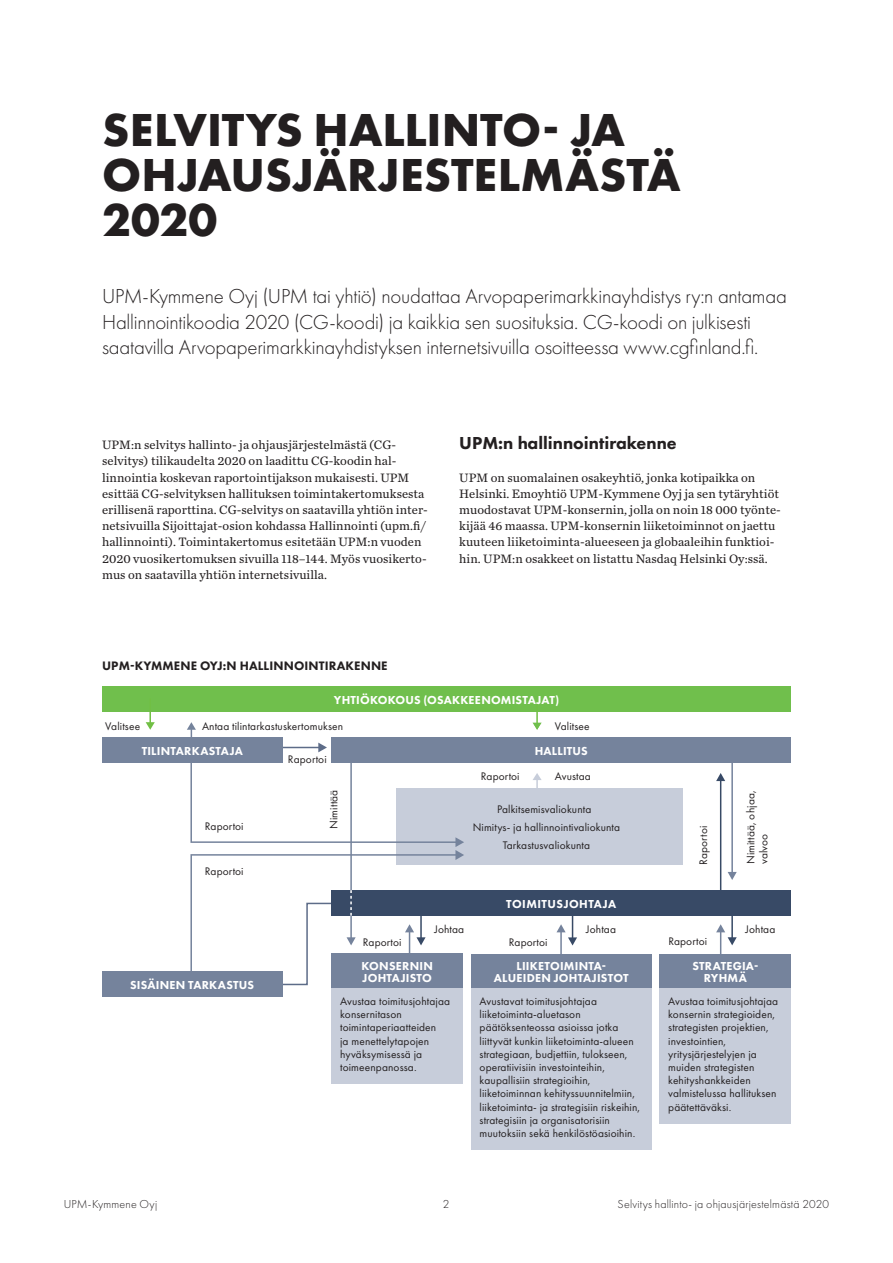
<style>
.page{position:relative;width:893px;height:1263px;background:#fff}
.page>*{position:absolute;margin:0;border:0;box-sizing:border-box;transform-origin:0 0}
.Otsikko_45_pt{font:700 48px/45px "Futura PT";letter-spacing:-.005em;color:#231f20}
.Ingressi_14_pt{font:300 21px/25.5px "Futura PT";letter-spacing:-.01em;color:#231f20}
.Yläotsikko_12_pt{font:800 18px "Futura PT";color:#231f20}
.Leipäteksti_8_5_pt{font:12.75px/16.2px "Chronicle Text G2";letter-spacing:.005em;color:#231f20}
.Table_header{font:800 12.75px "Futura PT";letter-spacing:.01em;color:#231f20}
.Table_header_row_rig{font:800 12px/12px "Futura PT";letter-spacing:.02em;color:#fff;text-align:center}
.t1{font:300 12px "Futura PT";letter-spacing:.015em;color:#231f20}
.AR2016_Table_heading{font:800 12px "Futura PT";letter-spacing:.035em;color:#fff}
.Table_body_left{font:11.4px/13.2px "Futura PT";letter-spacing:.01em;color:#231f20}
</style>
<div class="page">
<hr style="left:536px;top:778px;width:2px;height:41px;background:#c7cdda">
<svg style="left:533px;top:773px;width:9px;height:7px"></svg>
<hr style="left:720px;top:929px;width:1px;height:48px;background:#75839c">
<hr style="left:731px;top:907px;width:2px;height:34px;background:#384a66">
<svg style="left:716px;top:924px;width:21px;height:21px"></svg>
<hr style="left:560px;top:929px;width:2px;height:48px;background:#75839c">
<hr style="left:572px;top:907px;width:1px;height:35px;background:#384a66">
<svg style="left:556px;top:924px;width:21px;height:21px"></svg>
<div style="left:332px;top:737px;width:459px;height:26px;background:#75839c"></div>
<div style="left:102px;top:686px;width:689px;height:26px;background:#70bf4c"></div>
<div style="left:396px;top:788px;width:286px;height:77px;background:#c7cdda"></div>
<div style="left:332px;top:890px;width:459px;height:26px;background:#384a66"></div>
<div style="left:332px;top:954px;width:131px;height:34px;background:#75839c"></div>
<div style="left:332px;top:988px;width:131px;height:96px;background:#c7cdda"></div>
<div style="left:660px;top:988px;width:131px;height:135px;background:#c7cdda"></div>
<div style="left:471px;top:988px;width:180px;height:162px;background:#c7cdda"></div>
<div style="left:660px;top:954px;width:131px;height:34px;background:#75839c"></div>
<hr style="left:149px;top:698px;width:2px;height:26px;background:#71bf44">
<svg style="left:146px;top:722px;width:9px;height:8px"></svg>
<svg style="left:187px;top:722px;width:277px;height:264px"></svg>
<hr style="left:731px;top:752px;width:2px;height:123px;background:#75839c">
<svg style="left:728px;top:872px;width:9px;height:8px"></svg>
<hr style="left:720px;top:778px;width:1px;height:124px;background:#384a66">
<svg style="left:716px;top:773px;width:9px;height:8px"></svg>
<div style="left:102px;top:972px;width:180px;height:25px;background:#75839c"></div>
<div style="left:102px;top:737px;width:180px;height:26px;background:#75839c"></div>
<div style="left:471px;top:954px;width:180px;height:34px;background:#75839c"></div>
<hr style="left:536px;top:704px;width:2px;height:22px;background:#71bf44">
<svg style="left:533px;top:723px;width:9px;height:7px"></svg>
<p class="Otsikko_45_pt" style="left:102px;top:106px;width:580px">SELVITYS HALLINTO- JA<br>OHJAUSJÄRJESTELMÄSTÄ<br>2020</p>
<p class="Ingressi_14_pt" style="left:102px;top:284px;width:686px">UPM-Kymmene Oyj (UPM tai yhtiö) noudattaa Arvopaperimarkkinayhdistys ry:n antamaa<br>Hallinnointikoodia 2020 (CG-koodi) ja kaikkia sen suosituksia. CG-koodi on julkisesti saatavilla Arvopaperimarkkinayhdistyksen internetsivuilla osoitteessa www.cgfinland.fi.</p>
<p class="Leipäteksti_8_5_pt" style="left:102px;top:436px;width:327px">UPM:n selvitys hallinto- ja ohjausjärjestelmästä (CG&shy;selvitys) tilikaudelta 2020 on laadittu CG-koodin hal&shy;linnointia koskevan raportointijakson mukaisesti. UPM esittää CG-selvityksen hallituksen toimintakertomuksesta erillisenä raporttina. CG-selvitys on saatavilla yhtiön inter&shy;netsivuilla Sijoittajat-osion kohdassa Hallinnointi (upm.fi/ hallinnointi). Toimintakertomus esitetään UPM:n vuoden 2020 vuosikertomuksen sivuilla 118–144. Myös vuosikerto&shy;mus on saatavilla yhtiön internetsivuilla.</p>
<p class="Table_header" style="left:102px;top:657px;width:287px">UPM-KYMMENE OYJ:N HALLINNOINTIRAKENNE</p>
<p class="Yläotsikko_12_pt" style="left:459px;top:432px;width:219px">UPM:n hallinnointirakenne</p>
<p class="Leipäteksti_8_5_pt" style="left:459px;top:468px;width:323px">UPM on suomalainen osakeyhtiö, jonka kotipaikka on Helsinki. Emoyhtiö UPM-Kymmene Oyj ja sen tytäryhtiöt muodostavat UPM-konsernin, jolla on noin 18 000 työnte&shy;kijää 46 maassa. UPM-konsernin liiketoiminnot on jaettu kuuteen liiketoiminta-alueeseen ja globaaleihin funktioi&shy;hin. UPM:n osakkeet on listattu Nasdaq Helsinki Oy:ssä.</p>
<p class="Table_header_row_rig" style="left:334px;top:694px;width:227px">YHTIÖKOKOUS (OSAKKEENOMISTAJAT)</p>
<p class="Table_body_left" style="left:105px;top:719px;width:36px">Valitsee</p>
<p class="Table_body_left" style="left:202px;top:719px;width:143px">Antaa tilintarkastuskertomuksen</p>
<p class="Table_body_left" style="left:555px;top:719px;width:36px">Valitsee</p>
<p class="Table_header_row_rig" style="left:142px;top:745px;width:103px">TILINTARKASTAJA</p>
<p class="Table_body_left" style="left:205px;top:819px;width:40px">Raportoi</p>
<p class="Table_body_left" style="left:205px;top:865px;width:40px">Raportoi</p>
<p class="Table_header_row_rig" style="left:130px;top:979px;width:126px">SISÄINEN TARKASTUS</p>
<p class="Table_body_left" style="left:288px;top:752px;width:40px">Raportoi</p>
<p class="Table_body_left" style="left:327px;top:829px;width:41px;rotate:-90deg">Nimittää</p>
<p class="Table_body_left" style="left:363px;top:935px;width:40px">Raportoi</p>
<p class="Table_header_row_rig" style="left:535px;top:745px;width:55px">HALLITUS</p>
<p class="Table_body_left" style="left:481px;top:770px;width:40px">Raportoi</p>
<p class="Table_body_left" style="left:555px;top:770px;width:38px">Avustaa</p>
<p class="Table_body_left" style="left:497px;top:802px;width:96px">Palkitsemisvaliokunta</p>
<p class="Table_body_left" style="left:473px;top:820px;width:149px">Nimitys- ja hallinnointivaliokunta</p>
<p class="Table_body_left" style="left:503px;top:838px;width:89px">Tarkastusvaliokunta</p>
<p class="Table_body_left" style="left:434px;top:922px;width:31px">Johtaa</p>
<p class="AR2016_Table_heading" style="left:506px;top:896px;width:111px">TOIMITUSJOHTAJA</p>
<p class="Table_body_left" style="left:509px;top:935px;width:40px">Raportoi</p>
<p class="Table_body_left" style="left:586px;top:922px;width:31px">Johtaa</p>
<p class="Table_body_left" style="left:697px;top:864px;width:40px;rotate:-90deg">Raportoi</p>
<p class="Table_body_left" style="left:668px;top:935px;width:40px">Raportoi</p>
<p class="Table_body_left" style="left:744px;top:864px;width:75px;rotate:-90deg">Nimittää, ohjaa, valvoo</p>
<p class="Table_body_left" style="left:746px;top:922px;width:31px">Johtaa</p>
<p class="Table_header_row_rig" style="left:494px;top:959px;width:136px">LIIKETOIMINTA-<br>ALUEIDEN JOHTAJISTOT</p>
<p class="Table_header_row_rig" style="left:361px;top:959px;width:73px;text-align:left">KONSERNIN<br>JOHTAJISTO</p>
<p class="Table_body_left" style="left:340px;top:994px;width:111px">Avustaa toimitusjohtajaa konsernitason toimintaperiaatteiden<br>ja menettelytapojen hyväksymisessä ja toimeenpanossa.</p>
<p class="Table_body_left" style="left:668px;top:994px;width:111px">Avustaa toimitusjohtajaa konsernin strategioiden, strategisten projektien, investointien, yritysjärjestelyjen ja muiden strategisten kehityshankkeiden valmistelussa hallituksen päätettäväksi.</p>
<p class="Table_header_row_rig" style="left:692px;top:959px;width:68px">STRATEGIA-<br>RYHMÄ</p>
<p class="Table_body_left" style="left:480px;top:994px;width:162px">Avustavat toimitusjohtajaa liiketoiminta-aluetason päätöksenteossa asioissa jotka liittyvät kunkin liiketoiminta-alueen strategiaan, budjettiin, tulokseen, operatiivisiin investointeihin, kaupallisiin strategioihin, liiketoiminnan kehityssuunnitelmiin, liiketoiminta- ja strategisiin riskeihin, strategisiin ja organisatorisiin muutoksiin sekä henkilöstöasioihin.</p>
<p class="t1" style="left:64px;top:1197px;width:95px">UPM-Kymmene Oyj</p>
<p class="t1" style="left:443px;top:1197px;width:8px">2</p>
<p class="t1" style="left:618px;top:1197px;width:213px">Selvitys hallinto- ja ohjausjärjestelmästä 2020</p>
</div>
